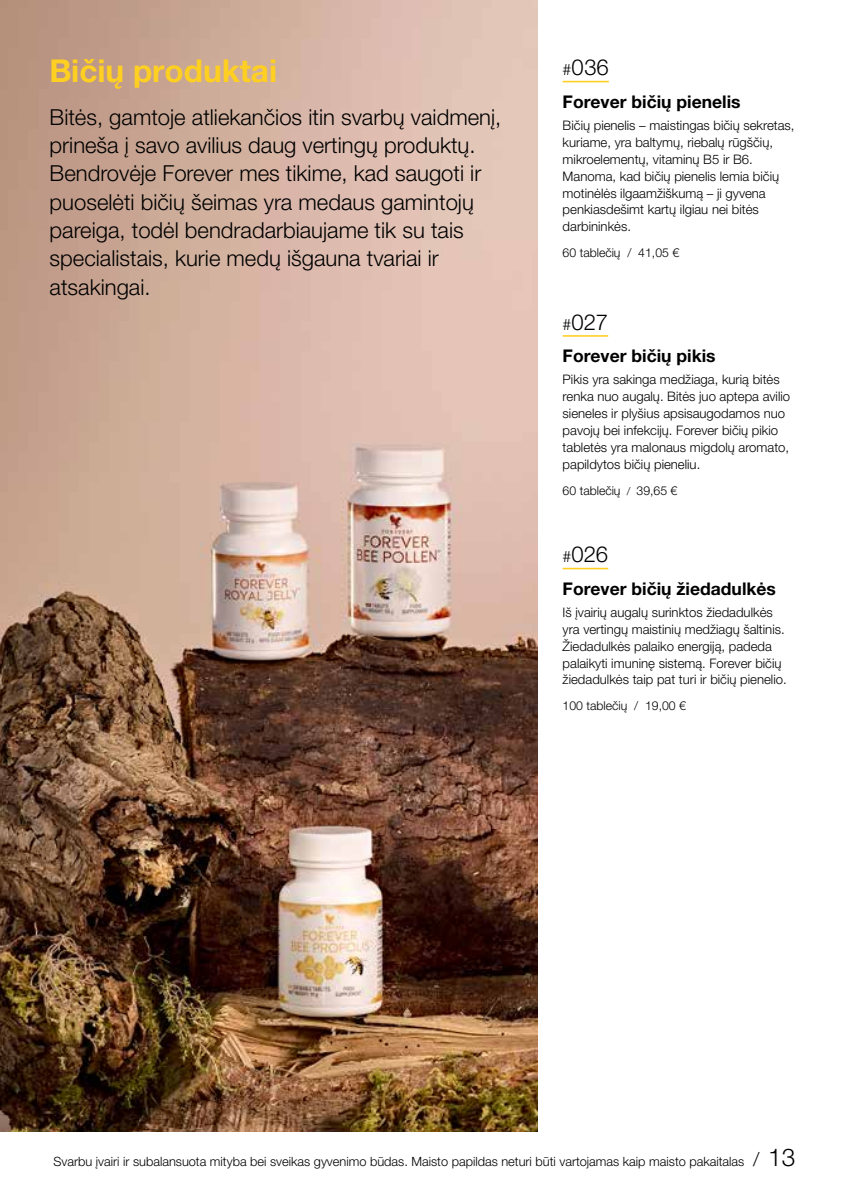
<style>
.page{position:relative;width:844px;height:1191px;background:#fff}
.page>*{position:absolute;margin:0;border:0;box-sizing:border-box;transform-origin:0 0}
.t1{font:700 31.5px "Helvetica Neue LT Pro";color:#ffcf21}
.t2{font:300 22.05px/28.3px "Helvetica Neue LT Pro";color:#000}
.t3{font:700 17.5px "Helvetica Neue LT Pro";color:#000}
.t4{font:300 13.12px/17px "Helvetica Neue LT Pro";color:#000}
.t5{font:300 12.78px "Helvetica Neue LT Pro";color:#000}
.t6{font:300 12.25px "Helvetica Neue LT Pro";color:#000}
.s1{font-size:15.75px}
.s2{font-size:11.03px}
.s3{font-size:19.25px}
.s4{font-size:24.5px}
</style>
<div class="page">
<img style="left:0;top:0;width:537px;height:1131px">
<hr style="left:562px;top:81px;width:46px;height:1px;background:#ffcf21">
<hr style="left:562px;top:335px;width:46px;height:2px;background:#ffcf21">
<hr style="left:562px;top:568px;width:46px;height:1px;background:#ffcf21">
<h1 class="t1" style="left:50px;top:51px;width:229px">Bičių produktai</h1>
<p class="t2" style="left:50px;top:102px;width:453px">Bitės, gamtoje atliekančios itin svarbų vaidmenį, prineša į savo avilius daug vertingų produktų.<br>Bendrovėje Forever mes tikime, kad saugoti ir puoselėti bičių šeimas yra medaus gamintojų pareiga, todėl bendradarbiaujame tik su tais specialistais, kurie medų išgauna tvariai ir atsakingai.</p>
<h2 class="t2" style="left:562px;top:53px;width:48px"><span class="s1">#</span>036</h2>
<h3 class="t3" style="left:562px;top:91px;width:179px">Forever bičių pienelis</h3>
<p class="t4" style="left:562px;top:116px;width:233px">Bičių pienelis – maistingas bičių sekretas, kuriame, yra baltymų, riebalų rūgščių, mikroelementų, vitaminų B5 ir B6.<br>Manoma, kad bičių pienelis lemia bičių motinėlės ilgaamžiškumą – ji gyvena penkiasdešimt kartų ilgiau nei bitės darbininkės.</p>
<p class="t6" style="left:562px;top:245px;width:118px">60 tablečių / 41,05 €</p>
<h2 class="t2" style="left:562px;top:307px;width:47px"><span class="s1">#</span>027</h2>
<h3 class="t3" style="left:562px;top:345px;width:154px">Forever bičių pikis</h3>
<p class="t4" style="left:562px;top:370px;width:229px">Pikis yra sakinga medžiaga, kurią bitės renka nuo augalų. Bitės juo aptepa avilio sieneles ir plyšius apsisaugodamos nuo pavojų bei infekcijų. Forever bičių pikio tabletės yra malonaus migdolų aromato, papildytos bičių pieneliu.</p>
<p class="t6" style="left:562px;top:482px;width:116px">60 tablečių <span class="s2">/</span> 39,65 €</p>
<h2 class="t2" style="left:562px;top:540px;width:47px"><span class="s1">#</span>026</h2>
<h3 class="t3" style="left:562px;top:577px;width:215px">Forever bičių žiedadulkės</h3>
<p class="t4" style="left:562px;top:603px;width:225px">Iš įvairių augalų surinktos žiedadulkės yra vertingų maistinių medžiagų šaltinis.<br>Žiedadulkės palaiko energiją, padeda palaikyti imuninę sistemą. Forever bičių žiedadulkės taip pat turi ir bičių pienelio.</p>
<p class="t6" style="left:562px;top:698px;width:125px">100 tablečių / 19,00 €</p>
<p class="t5" style="left:53px;top:1153px;width:743px">Svarbu įvairi ir subalansuota mityba bei sveikas gyvenimo būdas. Maisto papildas neturi būti vartojamas kaip maisto pakaitalas <span class="s3">/</span> <span class="s4">13</span></p>
</div>
